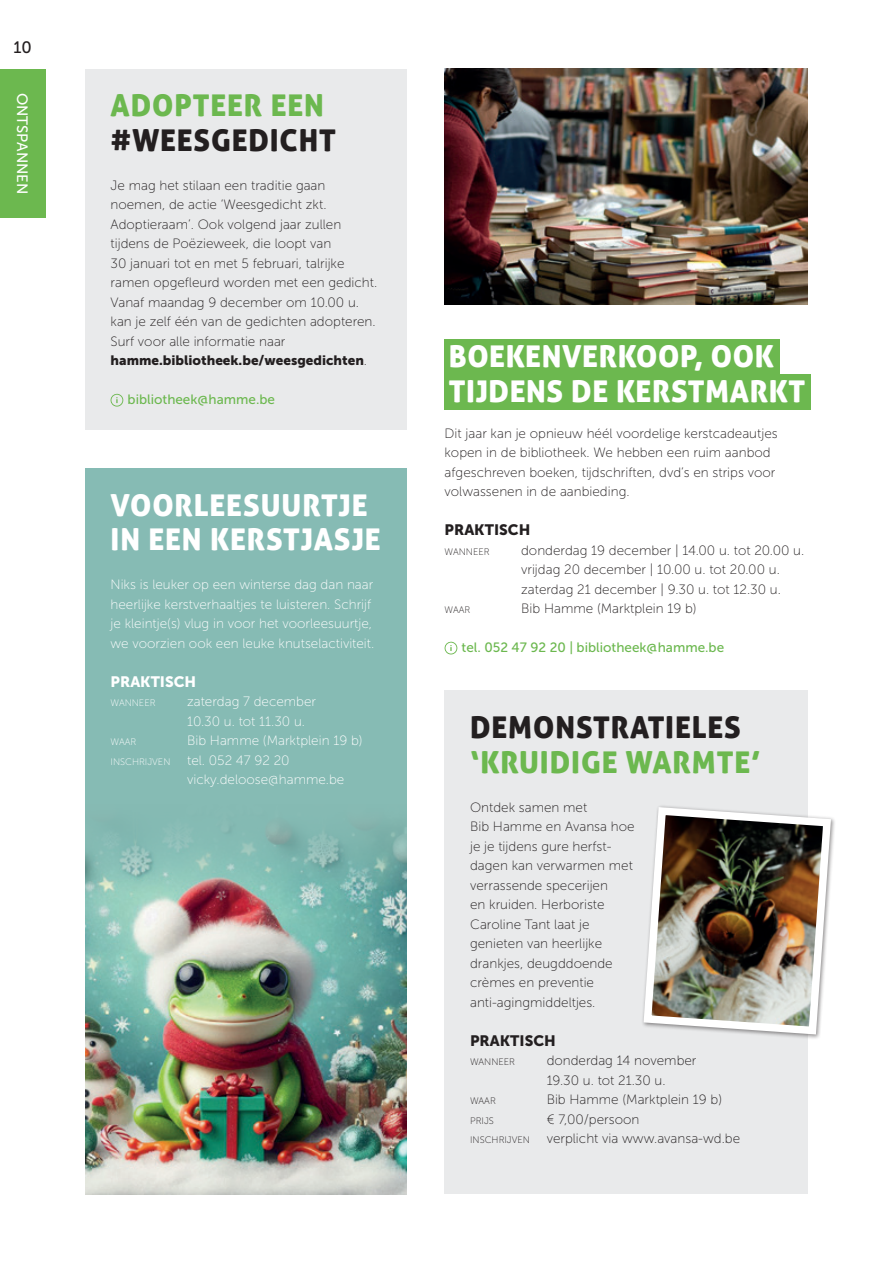
<style>
.page{position:relative;width:893px;height:1263px;background:#fff}
.page>*{position:absolute;margin:0;border:0;box-sizing:border-box;transform-origin:0 0}
.t1{font:30px/34.5px "Aller Display";letter-spacing:.02em;color:#fff}
.t2{font:30px "Aller Display";letter-spacing:.03em;color:#6cb84f}
.t3{font:30px "Aller Display";letter-spacing:.03em;color:#231f20}
.t4{font:16.5px "Museo Sans 500";color:#231f20}
.t5{font:15px "Museo Sans 900";color:#231f20}
.t6{font:15px "Museo Sans 500";color:#fff}
.t7{font:15px "Museo Sans 900";color:#fff}
.t8{font:13.5px/19.5px "Museo Sans 100";color:#231f20}
.t9{font:13.5px/19.5px "Museo Sans 100";color:#fff}
.t10{font:13.5px "Museo Sans 500";color:#6cb84f}
.t11{font:13.5px "Museo Sans 900";color:#231f20}
.t12{font:9.45px "Museo Sans 100";color:#231f20}
.t13{font:9.45px "Museo Sans 100";color:#fff}
.s1{font-family:"Museo Sans 100"}
.s2{font-size:9.45px}
</style>
<div class="page">
<img style="left:445px;top:69px;width:363px;height:235px">
<div style="left:0;top:69px;width:45px;height:149px;background:#6cb84f"></div>
<div style="left:445px;top:339px;width:335px;height:36px;background:#6cb84f"></div>
<div style="left:445px;top:374px;width:366px;height:35px;background:#6cb84f"></div>
<svg style="left:445px;top:641px;width:12px;height:13px"></svg>
<div style="left:85px;top:69px;width:321px;height:361px;background:#e9eaeb"></div>
<svg style="left:111px;top:393px;width:12px;height:14px"></svg>
<div style="left:445px;top:691px;width:363px;height:503px;background:#e9eaeb"></div>
<div style="left:85px;top:468px;width:321px;height:653px;background:#86bbb4"></div>
<img style="left:85px;top:825px;width:321px;height:369px">
<img style="left:642px;top:806px;width:193px;height:232px">
<p class="t4" style="left:13px;top:38px;width:20px">10</p>
<p class="t6" style="left:30px;top:93px;width:103px;rotate:90deg">ONTSPANNEN</p>
<h1 class="t2" style="left:111px;top:87px;width:215px">ADOPTEER EEN</h1>
<h1 class="t3" style="left:111px;top:121px;width:227px">#WEESGEDICHT</h1>
<p class="t8" style="left:111px;top:176px;width:268px">Je mag het stilaan een traditie gaan noemen, de actie ‘Weesgedicht zkt.<br>Adoptieraam’. Ook volgend jaar zullen tijdens de Poëzieweek, die loopt van<br>30 januari tot en met 5 februari, talrijke ramen opgefleurd worden met een gedicht.<br>Vanaf maandag 9 december om 10.00 u. kan je zelf één van de gedichten adopteren.<br>Surf voor alle informatie naar</p>
<p class="t11" style="left:111px;top:353px;width:258px">hamme.bibliotheek.be/weesgedichten<span class="s1">.</span></p>
<p class="t10" style="left:128px;top:392px;width:149px">bibliotheek@hamme.be</p>
<h1 class="t1" style="left:111px;top:487px;width:272px">VOORLEESUURTJE<br>IN EEN KERSTJASJE</h1>
<p class="t9" style="left:111px;top:575px;width:265px">Niks is leuker op een winterse dag dan naar heerlijke kerstverhaaltjes te luisteren. Schrijf je kleintje(s) vlug in voor het voorleesuurtje, we voorzien ook een leuke knutselactiviteit.</p>
<p class="t7" style="left:111px;top:673px;width:87px">PRAKTISCH</p>
<p class="t13" style="left:111px;top:698px;width:47px">WANNEER</p>
<p class="t9" style="left:187px;top:692px;width:131px">zaterdag 7 december<br>10.30 u. tot 11.30 u.</p>
<p class="t13" style="left:111px;top:737px;width:27px">WAAR</p>
<p class="t9" style="left:187px;top:731px;width:177px">Bib Hamme (Marktplein 19 b)</p>
<p class="t9" style="left:111px;top:750px;width:181px"><span class="s2">INSCHRIJVEN</span> tel. 052 47 92 20</p>
<p class="t9" style="left:187px;top:770px;width:159px">vicky.deloose@hamme.be</p>
<h1 class="t1" style="left:449px;top:339px;width:358px">BOEKENVERKOOP, OOK<br>TIJDENS DE KERSTMARKT</h1>
<p class="t8" style="left:445px;top:424px;width:335px">Dit jaar kan je opnieuw héél voordelige kerstcadeautjes kopen in de bibliotheek. We hebben een ruim aanbod afgeschreven boeken, tijdschriften, dvd’s en strips voor volwassenen in de aanbieding.</p>
<p class="t5" style="left:445px;top:521px;width:87px">PRAKTISCH</p>
<p class="t12" style="left:445px;top:547px;width:47px">WANNEER</p>
<p class="t8" style="left:521px;top:541px;width:285px">donderdag 19 december | 14.00 u. tot 20.00 u. vrijdag 20 december | 10.00 u. tot 20.00 u. zaterdag 21 december | 9.30 u. tot 12.30 u.</p>
<p class="t12" style="left:445px;top:605px;width:27px">WAAR</p>
<p class="t8" style="left:521px;top:599px;width:177px">Bib Hamme (Marktplein 19 b)</p>
<p class="t10" style="left:462px;top:640px;width:264px">tel. 052 47 92 20 | bibliotheek@hamme.be</p>
<h1 class="t3" style="left:470px;top:708px;width:272px">DEMONSTRATIELES</h1>
<h1 class="t2" style="left:470px;top:743px;width:292px">‘KRUIDIGE WARMTE’</h1>
<p class="t8" style="left:470px;top:797px;width:166px">Ontdek samen met<br>Bib Hamme en Avansa hoe je je tijdens gure herfst&shy;dagen kan verwarmen met verrassende specerijen<br>en kruiden. Herboriste<br>Caroline Tant laat je genieten van heerlijke drankjes, deugddoende crèmes en preventie anti-agingmiddeltjes.</p>
<p class="t5" style="left:470px;top:1032px;width:87px">PRAKTISCH</p>
<p class="t12" style="left:470px;top:1057px;width:47px">WANNEER</p>
<p class="t8" style="left:547px;top:1051px;width:151px">donderdag 14 november<br>19.30 u. tot 21.30 u.</p>
<p class="t12" style="left:470px;top:1096px;width:27px">WAAR</p>
<p class="t8" style="left:547px;top:1090px;width:177px">Bib Hamme (Marktplein 19 b)</p>
<p class="t12" style="left:470px;top:1115px;width:25px">PRIJS</p>
<p class="t8" style="left:470px;top:1109px;width:272px;text-indent:77px">€ 7,00/persoon<br><span class="s2">INSCHRIJVEN</span> verplicht via www.avansa-wd.be</p>
</div>
